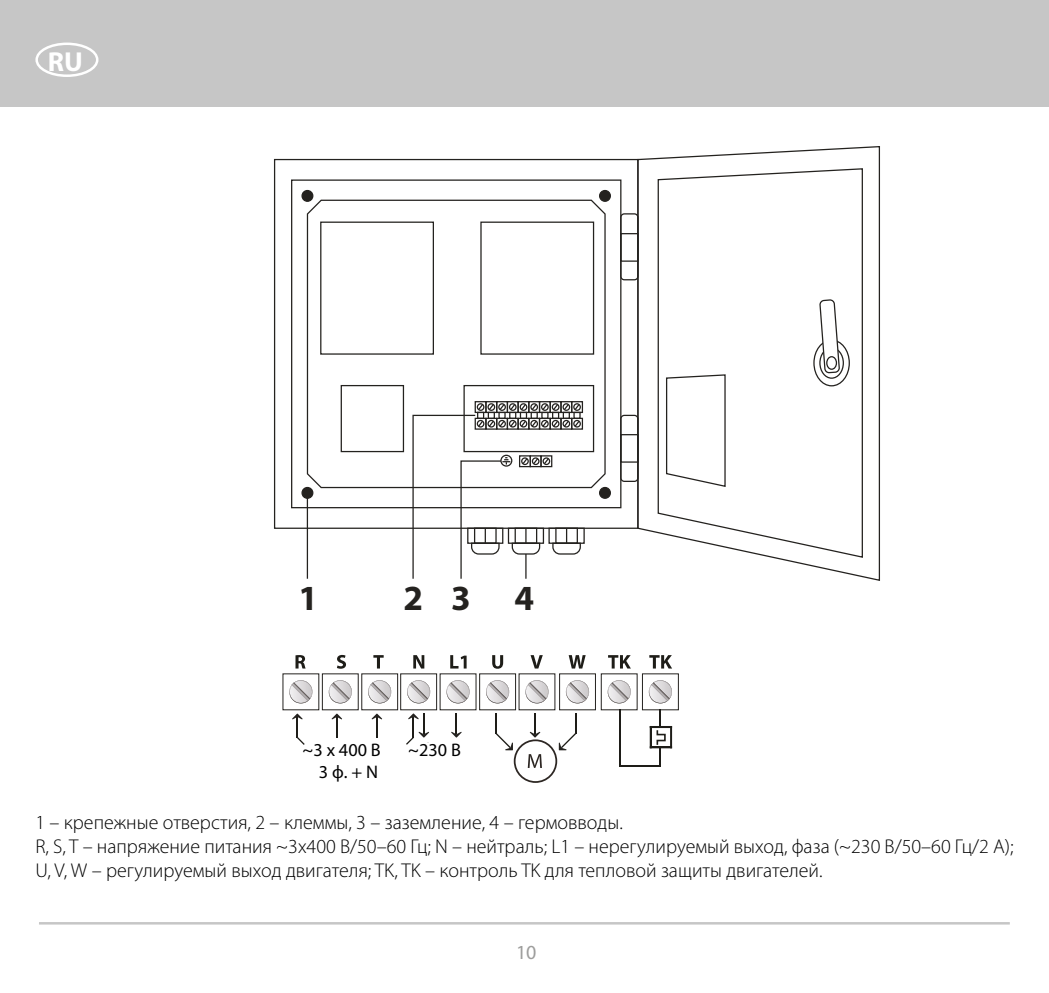
<style>
.page{position:relative;width:1049px;height:993px;background:#fff}
.page>*{position:absolute;margin:0;border:0;box-sizing:border-box;transform-origin:0 0}
.t1{font:700 35.5px "Myriad Pro";color:#24221f}
.t2{font:700 27.5px "Myriad Pro";color:#fff}
.t3{font:300 20px/24px "Myriad Pro";color:#000}
.t4{font:20px "Myriad Pro";color:#9d9d9c}
.t5{font:18.25px "Myriad Pro";color:#000}
</style>
<div class="page">
<div style="left:0;top:0;width:1049px;height:106px;background:#c6c6c6"></div>
<div style="left:35px;top:43px;width:63px;height:34px;border:2px solid #fff;border-radius:50%"></div>
<hr style="left:39px;top:921px;width:971px;height:3px;background:#c6c6c6">
<svg style="left:329px;top:680px;width:23px;height:23px"></svg>
<svg style="left:289px;top:680px;width:24px;height:23px"></svg>
<svg style="left:295px;top:654px;width:51px;height:14px"></svg>
<svg style="left:446px;top:680px;width:24px;height:23px"></svg>
<div style="left:400px;top:673px;width:37px;height:36px;border:1px solid #24221f"></div>
<svg style="left:407px;top:680px;width:24px;height:23px"></svg>
<svg style="left:413px;top:655px;width:54px;height:13px"></svg>
<svg style="left:525px;top:680px;width:24px;height:23px"></svg>
<div style="left:479px;top:673px;width:37px;height:36px;border:1px solid #24221f"></div>
<svg style="left:486px;top:680px;width:24px;height:23px"></svg>
<svg style="left:492px;top:655px;width:51px;height:13px"></svg>
<div style="left:559px;top:673px;width:37px;height:36px;border:1px solid #24221f"></div>
<svg style="left:566px;top:680px;width:24px;height:23px"></svg>
<svg style="left:608px;top:680px;width:23px;height:23px"></svg>
<div style="left:642px;top:673px;width:37px;height:36px;border:1px solid #24221f"></div>
<svg style="left:649px;top:680px;width:23px;height:23px"></svg>
<svg style="left:569px;top:655px;width:103px;height:13px"></svg>
<div style="left:514px;top:739px;width:43px;height:43px;border:2px solid #2d2723;border-radius:50%"></div>
<svg style="left:528px;top:754px;width:14px;height:13px"></svg>
<svg style="left:292px;top:713px;width:13px;height:31px"></svg>
<svg style="left:332px;top:713px;width:10px;height:24px"></svg>
<svg style="left:361px;top:655px;width:37px;height:82px"></svg>
<svg style="left:559px;top:713px;width:17px;height:37px"></svg>
<hr style="left:495px;top:712px;width:2px;height:21px;background:#1e1d18">
<svg style="left:495px;top:733px;width:18px;height:17px"></svg>
<svg style="left:451px;top:713px;width:11px;height:24px"></svg>
<svg style="left:406px;top:713px;width:23px;height:31px"></svg>
<hr style="left:534px;top:713px;width:2px;height:21px;background:#1e1d18">
<svg style="left:530px;top:731px;width:10px;height:6px"></svg>
<hr style="left:619px;top:709px;width:1px;height:57px;background:#1e1d18">
<hr style="left:619px;top:764px;width:41px;height:2px;background:#1e1d18">
<hr style="left:659px;top:709px;width:1px;height:57px;background:#1e1d18">
<div style="left:650px;top:746px;width:22px;height:2px;border:1px solid #1e1d18"></div>
<div style="left:670px;top:725px;width:2px;height:23px;border:1px solid #1e1d18"></div>
<svg style="left:652px;top:726px;width:19px;height:21px"></svg>
<div style="left:650px;top:725px;width:2px;height:23px;border:1px solid #1e1d18"></div>
<svg style="left:306px;top:198px;width:300px;height:290px"></svg>
<div style="left:302px;top:190px;width:11px;height:11px;background:#24221f;border-radius:50%"></div>
<div style="left:301px;top:190px;width:12px;height:12px;border:1px solid #24221f;border-radius:50%"></div>
<div style="left:600px;top:190px;width:10px;height:11px;background:#24221f;border-radius:50%"></div>
<div style="left:599px;top:190px;width:12px;height:12px;border:1px solid #24221f;border-radius:50%"></div>
<div style="left:302px;top:487px;width:11px;height:11px;background:#24221f;border-radius:50%"></div>
<div style="left:301px;top:486px;width:12px;height:12px;border:1px solid #24221f;border-radius:50%"></div>
<div style="left:600px;top:487px;width:10px;height:11px;background:#24221f;border-radius:50%"></div>
<div style="left:599px;top:486px;width:12px;height:12px;border:1px solid #24221f;border-radius:50%"></div>
<div style="left:320px;top:221px;width:114px;height:133px;border:1px solid #24221f"></div>
<div style="left:480px;top:221px;width:114px;height:133px;border:1px solid #24221f"></div>
<div style="left:463px;top:385px;width:131px;height:67px;border:1px solid #24221f"></div>
<div style="left:341px;top:385px;width:63px;height:67px;border:1px solid #24221f"></div>
<div style="left:475px;top:401px;width:12px;height:12px;border:1px solid #24221f"></div>
<div style="left:485px;top:401px;width:12px;height:12px;border:1px solid #24221f"></div>
<div style="left:496px;top:401px;width:12px;height:12px;border:1px solid #24221f"></div>
<div style="left:507px;top:401px;width:12px;height:12px;border:1px solid #24221f"></div>
<div style="left:517px;top:401px;width:12px;height:12px;border:1px solid #24221f"></div>
<div style="left:528px;top:401px;width:12px;height:12px;border:1px solid #24221f"></div>
<div style="left:539px;top:401px;width:12px;height:12px;border:1px solid #24221f"></div>
<div style="left:550px;top:401px;width:12px;height:12px;border:1px solid #24221f"></div>
<div style="left:560px;top:401px;width:12px;height:12px;border:1px solid #24221f"></div>
<div style="left:571px;top:401px;width:12px;height:12px;border:1px solid #24221f"></div>
<div style="left:571px;top:417px;width:12px;height:12px;border:1px solid #24221f"></div>
<div style="left:620px;top:213px;width:18px;height:67px;border:1px solid #24221f;border-radius:4px"></div>
<div style="left:620px;top:414px;width:18px;height:68px;border:1px solid #24221f;border-radius:4px"></div>
<svg style="left:636px;top:146px;width:244px;height:435px"></svg>
<svg style="left:657px;top:167px;width:206px;height:391px"></svg>
<div style="left:620px;top:233px;width:18px;height:29px;border:1px solid #24221f"></div>
<div style="left:620px;top:434px;width:18px;height:28px;border:1px solid #24221f"></div>
<div style="left:548px;top:527px;width:37px;height:16px;border:1px solid #24221f"></div>
<svg style="left:665px;top:373px;width:61px;height:114px"></svg>
<div style="left:813px;top:339px;width:37px;height:47px;border:1px solid #24221f;border-radius:50%"></div>
<div style="left:819px;top:347px;width:25px;height:31px;border:1px solid #24221f;border-radius:50%"></div>
<svg style="left:820px;top:298px;width:20px;height:76px"></svg>
<div style="left:826px;top:356px;width:11px;height:14px;border:1px solid #24221f;border-radius:50%"></div>
<hr style="left:307px;top:492px;width:1px;height:86px;background:#24221f">
<svg style="left:412px;top:402px;width:169px;height:177px"></svg>
<h2 class="t2" style="left:48px;top:43px;width:36px">RU</h2>
<h1 class="t1" style="left:299px;top:574px;width:21px">1</h1>
<h1 class="t1" style="left:403px;top:574px;width:132px">23 4</h1>
<p class="t5" style="left:303px;top:738px;width:80px">~3 x 400 В</p>
<p class="t5" style="left:408px;top:738px;width:54px">~230 В</p>
<p class="t5" style="left:319px;top:760px;width:61px">3 ф. + N</p>
<p class="t3" style="left:35px;top:810px;width:980px">1 – крепежные отверстия, 2 – клеммы, 3 – заземление, 4 – гермовводы.<br>R, S, T – напряжение питания ~3х400 В/50–60 Гц; N – нейтраль; L1 – нерегулируемый выход, фаза (~230 В/50–60 Гц/2 A);<br>U, V, W – регулируемый выход двигателя; TK, TK – контроль TK для тепловой защиты двигателей.</p>
<p class="t4" style="left:516px;top:939px;width:22px">10</p>
</div>
